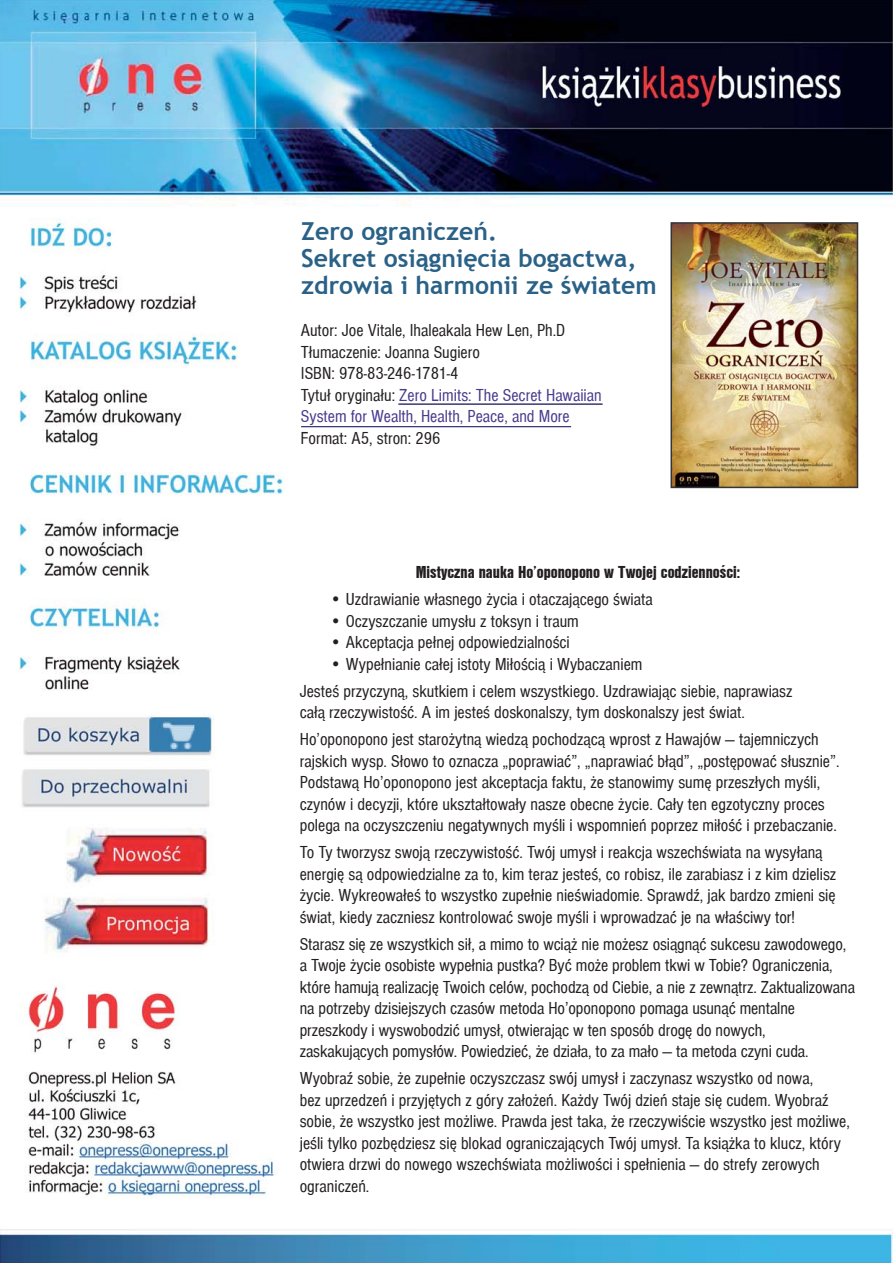
<style>
.page{position:relative;width:893px;height:1263px;background:#fff}
.page>*{position:absolute;margin:0;border:0;box-sizing:border-box;transform-origin:0 0}
.t1{font:700 24.75px/27px "Trebuchet MS";color:#2a6187}
.t2{font:condensed 18px/21.5px "Nimbus Sans DEE";color:#231f20}
.t3{font:900 condensed 18px "Nimbus Sans DEE";color:#231f20}
.s1{color:#493a8d}
</style>
<div class="page">
<img style="left:0;top:0;width:893px;height:1263px">
<hr style="left:398px;top:404px;width:204px;height:1px;background:#3a3a92">
<hr style="left:301px;top:426px;width:270px;height:1px;background:#3a3a92">
<img style="left:673px;top:225px;width:182px;height:260px">
<div style="left:670px;top:222px;width:188px;height:266px;border:2px solid #333536"></div>
<h1 class="t1" style="left:301px;top:218px;width:357px">Zero ograniczeń.<br>Sekret osiągnięcia bogactwa, zdrowia i harmonii ze światem</h1>
<p class="t2" style="left:301px;top:319px;width:302px">Autor: Joe Vitale, Ihaleakala Hew Len, Ph.D T³umaczenie: Joanna Sugiero<br>ISBN: 978-83-246-1781-4<br>Tytu³ orygina³u: <span class="s1">Zero Limits: The Secret Hawaiian System for Wealth, Health, Peace, and More</span></p>
<p class="t2" style="left:301px;top:427px;width:141px">Format: A5, stron: 296</p>
<p class="t3" style="left:416px;top:561px;width:326px">Mistyczna nauka Ho’oponopono w Twojej codziennoœci:</p>
<p class="t2" style="left:330px;top:588px;width:325px">• Uzdrawianie w³asnego ¿ycia i otaczaj¹cego œwiata</p>
<p class="t2" style="left:330px;top:610px;width:251px">• Oczyszczanie umys³u z toksyn i traum</p>
<p class="t2" style="left:330px;top:631px;width:242px">• Akceptacja pe³nej odpowiedzialnoœci</p>
<p class="t2" style="left:300px;top:650px;width:494px;line-height:27px;text-indent:30px">• Wype³nianie ca³ej istoty Mi³oœci¹ i Wybaczaniem<br>Jesteœ przyczyn¹, skutkiem i celem wszystkiego. Uzdrawiaj¹c siebie, naprawiasz</p>
<p class="t2" style="left:300px;top:699px;width:521px;line-height:27px">ca³¹ rzeczywistoœæ. A im jesteœ doskonalszy, tym doskonalszy jest œwiat.<br>Ho’oponopono jest staro¿ytn¹ wiedz¹ pochodz¹c¹ wprost z Hawajów — tajemniczych</p>
<p class="t2" style="left:300px;top:750px;width:541px">rajskich wysp. S³owo to oznacza „poprawiaæ”, „naprawiaæ b³¹d”, „postêpowaæ s³usznie”.<br>Podstaw¹ Ho’oponopono jest akceptacja faktu, ¿e stanowimy sumê przesz³ych myœli, czynów i decyzji, które ukszta³towa³y nasze obecne ¿ycie. Ca³y ten egzotyczny proces polega na oczyszczeniu negatywnych myœli i wspomnieñ poprzez mi³oœæ i przebaczanie.</p>
<p class="t2" style="left:300px;top:841px;width:538px">To Ty tworzysz swoj¹ rzeczywistoœæ. Twój umys³ i reakcja wszechœwiata na wysy³an¹ energiê s¹ odpowiedzialne za to, kim teraz jesteœ, co robisz, ile zarabiasz i z kim dzielisz ¿ycie. Wykreowa³eœ to wszystko zupe³nie nieœwiadomie. SprawdŸ, jak bardzo zmieni siê œwiat, kiedy zaczniesz kontrolowaæ swoje myœli i wprowadzaæ je na w³aœciwy tor!</p>
<p class="t2" style="left:300px;top:933px;width:557px">Starasz siê ze wszystkich si³, a mimo to wci¹¿ nie mo¿esz osi¹gn¹æ sukcesu zawodowego, a Twoje ¿ycie osobiste wype³nia pustka? Byæ mo¿e problem tkwi w Tobie? Ograniczenia, które hamuj¹ realizacjê Twoich celów, pochodz¹ od Ciebie, a nie z zewn¹trz. Zaktualizowana na potrzeby dzisiejszych czasów metoda Ho’oponopono pomaga usun¹æ mentalne przeszkody i wyswobodziæ umys³, otwieraj¹c w ten sposób drogê do nowych, zaskakuj¹cych pomys³ów. Powiedzieæ, ¿e dzia³a, to za ma³o — ta metoda czyni cuda.</p>
<p class="t2" style="left:300px;top:1068px;width:551px">WyobraŸ sobie, ¿e zupe³nie oczyszczasz swój umys³ i zaczynasz wszystko od nowa,<br>bez uprzedzeñ i przyjêtych z góry za³o¿eñ. Ka¿dy Twój dzieñ staje siê cudem. WyobraŸ sobie, ¿e wszystko jest mo¿liwe. Prawda jest taka, ¿e rzeczywiœcie wszystko jest mo¿liwe, jeœli tylko pozbêdziesz siê blokad ograniczaj¹cych Twój umys³. Ta ksi¹¿ka to klucz, który otwiera drzwi do nowego wszechœwiata mo¿liwoœci i spe³nienia — do strefy zerowych ograniczeñ.</p>
</div>
